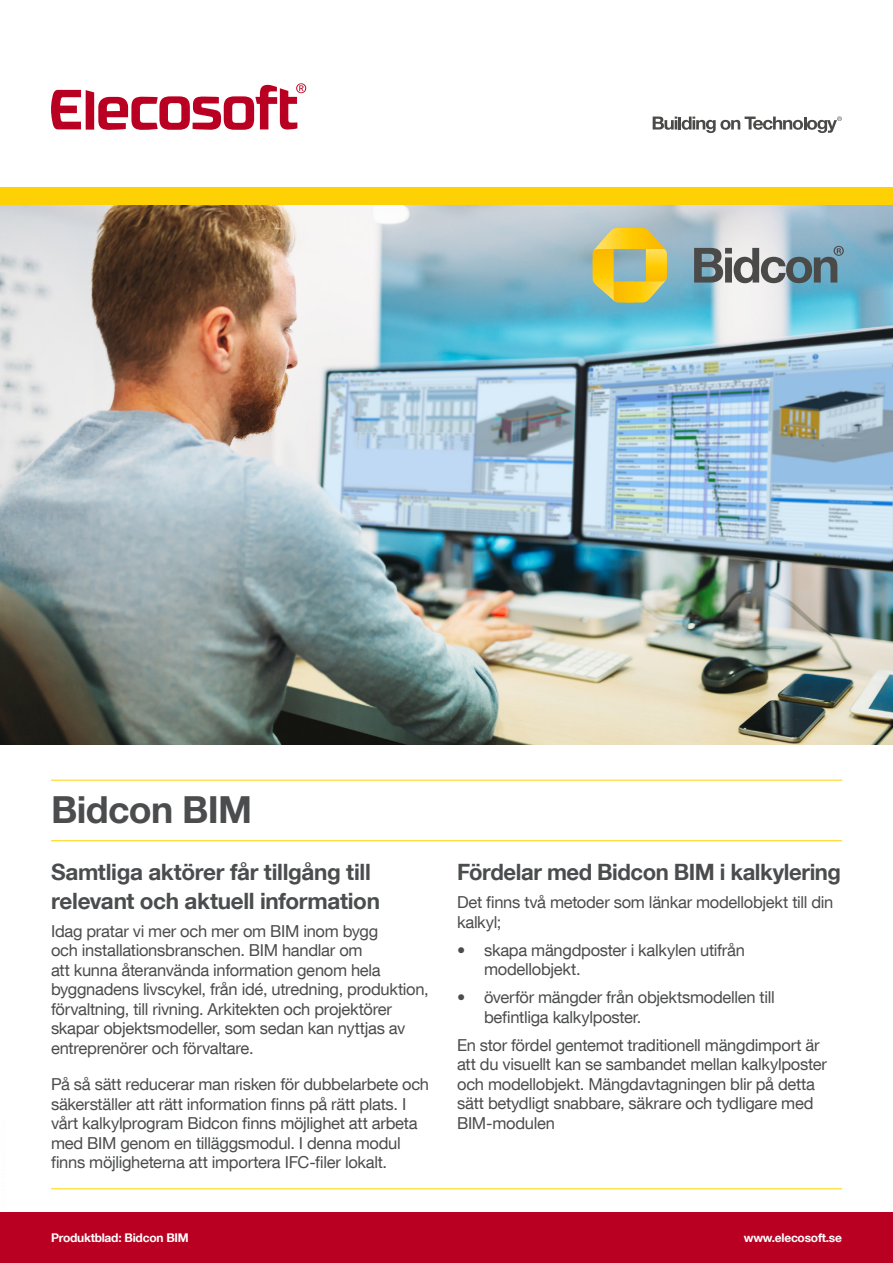
<style>
.page{position:relative;width:893px;height:1263px;background:#fff}
.page>*{position:absolute;margin:0;border:0;box-sizing:border-box;transform-origin:0 0}
.t1{font:700 37.5px "Helvetica Neue LT Std";letter-spacing:-.02em;color:#4b4c4d}
.t2{font:700 22.5px "Helvetica Neue LT Com";letter-spacing:-.015em;color:#4b4c4d}
.Body{font:16.5px/19.5px "Helvetica Neue LT Com";letter-spacing:-.015em;color:#4b4c4d}
.t3{font:700 12px "Helvetica Neue LT Com";letter-spacing:-.02em;color:#fff}
</style>
<div class="page">
<div style="left:0;top:1212px;width:893px;height:51px;background:#b90022"></div>
<svg style="left:653px;top:117px;width:189px;height:16px"></svg>
<svg style="left:51px;top:83px;width:255px;height:47px"></svg>
<img style="left:0;top:204px;width:893px;height:540px">
<svg style="left:593px;top:228px;width:74px;height:75px;background:#d2c153"></svg>
<svg style="left:694px;top:246px;width:150px;height:37px;background:#808f95"></svg>
<div style="left:0;top:187px;width:893px;height:17px;background:#fed105"></div>
<hr style="left:51px;top:1188px;width:791px;height:1px;background:#ffd300">
<hr style="left:51px;top:780px;width:791px;height:1px;background:#ffd300">
<hr style="left:51px;top:840px;width:791px;height:1px;background:#ffd300">
<h1 class="t1" style="left:51px;top:786px;width:203px">Bidcon BIM</h1>
<h4 class="t2" style="left:51px;top:858px;width:321px">Samtliga aktörer får tillgång till</h4>
<h4 class="t2" style="left:51px;top:887px;width:330px">relevant och aktuell information</h4>
<p class="Body" style="left:51px;top:921px;width:379px">Idag pratar vi mer och mer om BIM inom bygg<br>och installationsbranschen. BIM handlar om<br>att kunna återanvända information genom hela byggnadens livscykel, från idé, utredning, produktion, förvaltning, till rivning. Arkitekten och projektörer skapar objektsmodeller, som sedan kan nyttjas av entreprenörer och förvaltare.</p>
<p class="Body" style="left:51px;top:1074px;width:380px">På så sätt reducerar man risken för dubbelarbete och säkerställer att rätt information finns på rätt plats. I vårt kalkylprogram Bidcon finns möjlighet att arbeta med BIM genom en tilläggsmodul. I denna modul finns möjligheterna att importera IFC-filer lokalt.</p>
<h4 class="t2" style="left:457px;top:858px;width:385px">Fördelar med Bidcon BIM i kalkylering</h4>
<p class="Body" style="left:457px;top:892px;width:378px">Det finns två metoder som länkar modellobjekt till din kalkyl;</p>
<p class="Body" style="left:484px;top:940px;width:262px;text-indent:-27px">• skapa mängdposter i kalkylen utifrån modellobjekt.</p>
<p class="Body" style="left:484px;top:987px;width:292px;text-indent:-27px">• överför mängder från objektsmodellen till befintliga kalkylposter.</p>
<p class="Body" style="left:457px;top:1035px;width:371px">En stor fördel gentemot traditionell mängdimport är att du visuellt kan se sambandet mellan kalkylposter och modellobjekt. Mängdavtagningen blir på detta sätt betydligt snabbare, säkrare och tydligare med BIM-modulen</p>
<p class="t3" style="left:51px;top:1230px;width:139px">Produktblad: Bidcon BIM</p>
<p class="t3" style="left:744px;top:1230px;width:100px">www.elecosoft.se</p>
</div>
